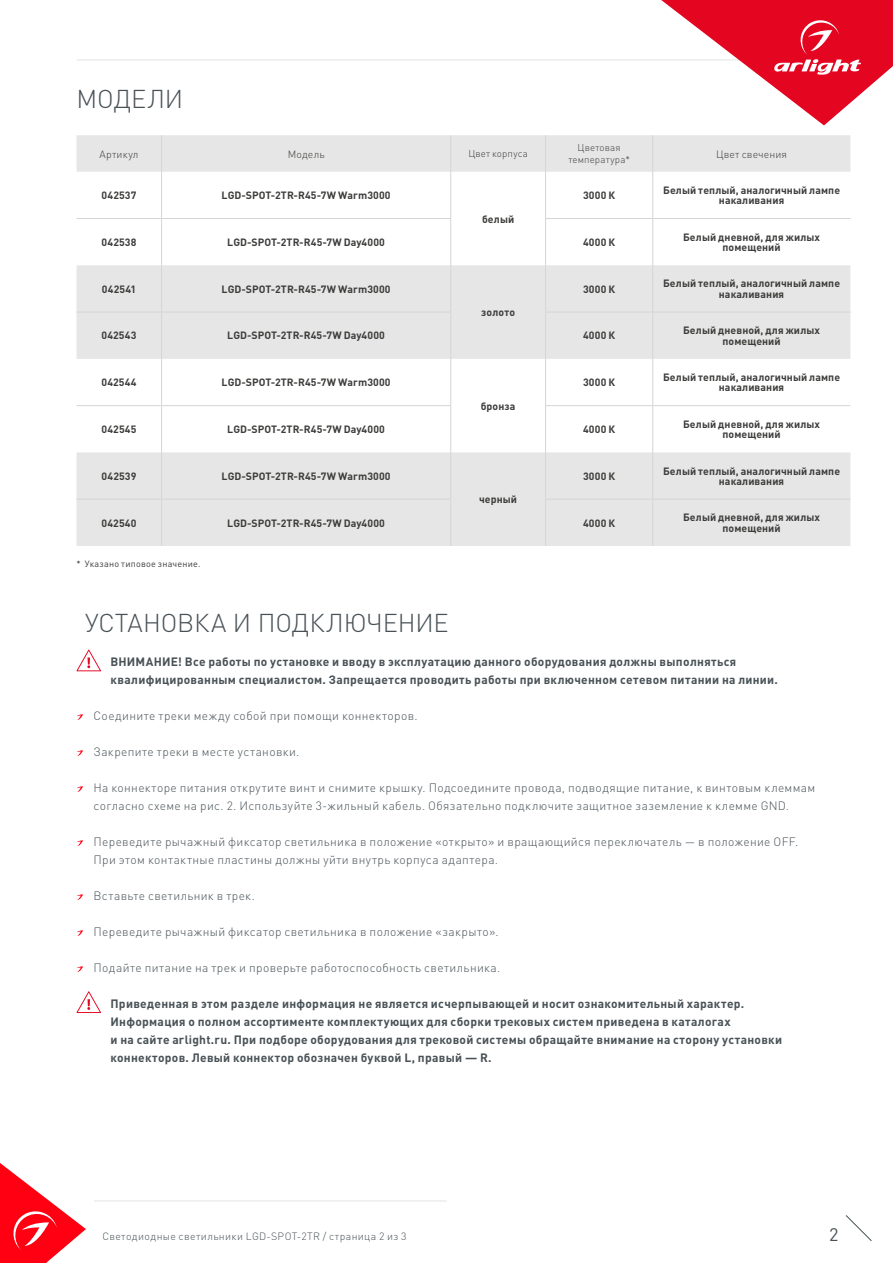
<style>
.page{position:relative;width:893px;height:1263px;background:#fff}
.page>*{position:absolute;margin:0;border:0;box-sizing:border-box;transform-origin:0 0}
.t1{font:300 25.5px "DIN Pro";letter-spacing:-.005em;color:#485156}
.t2{font:18px "DIN Pro";color:#485156}
.t3{font:300 12px/18px "DIN Pro";letter-spacing:.03em;color:#485156}
.t4{font:700 12px/18px "DIN Pro";letter-spacing:.025em;color:#485156}
.t5{font:700 10.5px/10.5px "DIN Pro";letter-spacing:.01em;color:#3c3c3b;text-align:center}
.t6{font:300 10.5px "DIN Pro";letter-spacing:.04em;color:#485156}
.t7{font:300 10.5px "DIN Pro";letter-spacing:.01em;color:#3c3c3b}
.t8{font:300 9.75px/12px "DIN Pro";letter-spacing:.02em;color:#3c3c3b;text-align:center}
.t9{font:9px "DIN Pro";letter-spacing:.025em;color:#3c3c3b}
</style>
<div class="page">
<hr style="left:77px;top:60px;width:713px;height:1px;background:#e3e3e3">
<svg style="left:845px;top:1215px;width:27px;height:26px"></svg>
<hr style="left:94px;top:1200px;width:352px;height:1px;background:#e3e3e3">
<svg style="left:77px;top:135px;width:773px;height:411px;fill:#e6e6e6"></svg>
<hr style="left:653px;top:218px;width:197px;height:1px;background:#d5d5d5">
<hr style="left:653px;top:405px;width:197px;height:1px;background:#d5d5d5">
<hr style="left:77px;top:218px;width:85px;height:1px;background:#d5d5d5">
<hr style="left:162px;top:218px;width:289px;height:1px;background:#d5d5d5">
<hr style="left:77px;top:405px;width:85px;height:1px;background:#d5d5d5">
<hr style="left:162px;top:405px;width:289px;height:1px;background:#d5d5d5">
<hr style="left:545px;top:218px;width:108px;height:1px;background:#d5d5d5">
<hr style="left:545px;top:405px;width:108px;height:1px;background:#d5d5d5">
<hr style="left:653px;top:312px;width:197px;height:1px;background:#d5d5d5">
<hr style="left:653px;top:499px;width:197px;height:1px;background:#d5d5d5">
<hr style="left:77px;top:312px;width:85px;height:1px;background:#d5d5d5">
<hr style="left:162px;top:312px;width:289px;height:1px;background:#d5d5d5">
<hr style="left:77px;top:499px;width:85px;height:1px;background:#d5d5d5">
<hr style="left:162px;top:499px;width:289px;height:1px;background:#d5d5d5">
<hr style="left:545px;top:312px;width:108px;height:1px;background:#d5d5d5">
<hr style="left:545px;top:499px;width:108px;height:1px;background:#d5d5d5">
<hr style="left:161px;top:135px;width:1px;height:37px;background:#d5d5d5">
<hr style="left:450px;top:135px;width:1px;height:37px;background:#d5d5d5">
<hr style="left:545px;top:135px;width:1px;height:37px;background:#d5d5d5">
<hr style="left:652px;top:135px;width:1px;height:37px;background:#d5d5d5">
<hr style="left:161px;top:172px;width:1px;height:46px;background:#d5d5d5">
<hr style="left:161px;top:359px;width:1px;height:46px;background:#d5d5d5">
<hr style="left:450px;top:172px;width:1px;height:46px;background:#d5d5d5">
<hr style="left:450px;top:219px;width:1px;height:46px;background:#d5d5d5">
<hr style="left:450px;top:359px;width:1px;height:46px;background:#d5d5d5">
<hr style="left:450px;top:406px;width:1px;height:46px;background:#d5d5d5">
<hr style="left:545px;top:172px;width:1px;height:46px;background:#d5d5d5">
<hr style="left:545px;top:359px;width:1px;height:46px;background:#d5d5d5">
<hr style="left:652px;top:172px;width:1px;height:46px;background:#d5d5d5">
<hr style="left:652px;top:359px;width:1px;height:46px;background:#d5d5d5">
<hr style="left:161px;top:219px;width:1px;height:46px;background:#d5d5d5">
<hr style="left:161px;top:406px;width:1px;height:46px;background:#d5d5d5">
<hr style="left:545px;top:219px;width:1px;height:46px;background:#d5d5d5">
<hr style="left:652px;top:219px;width:1px;height:46px;background:#d5d5d5">
<hr style="left:545px;top:406px;width:1px;height:46px;background:#d5d5d5">
<hr style="left:652px;top:406px;width:1px;height:46px;background:#d5d5d5">
<hr style="left:161px;top:265px;width:1px;height:47px;background:#d5d5d5">
<hr style="left:161px;top:452px;width:1px;height:47px;background:#d5d5d5">
<hr style="left:652px;top:265px;width:1px;height:47px;background:#d5d5d5">
<hr style="left:652px;top:452px;width:1px;height:47px;background:#d5d5d5">
<hr style="left:161px;top:312px;width:1px;height:47px;background:#d5d5d5">
<hr style="left:161px;top:499px;width:1px;height:47px;background:#d5d5d5">
<hr style="left:652px;top:312px;width:1px;height:47px;background:#d5d5d5">
<hr style="left:652px;top:499px;width:1px;height:47px;background:#d5d5d5">
<hr style="left:450px;top:265px;width:1px;height:47px;background:#d5d5d5">
<hr style="left:545px;top:265px;width:1px;height:47px;background:#d5d5d5">
<hr style="left:450px;top:312px;width:1px;height:47px;background:#d5d5d5">
<hr style="left:545px;top:312px;width:1px;height:47px;background:#d5d5d5">
<hr style="left:450px;top:452px;width:1px;height:47px;background:#d5d5d5">
<hr style="left:545px;top:452px;width:1px;height:47px;background:#d5d5d5">
<hr style="left:450px;top:499px;width:1px;height:47px;background:#d5d5d5">
<hr style="left:545px;top:499px;width:1px;height:47px;background:#d5d5d5">
<svg style="left:77px;top:714px;width:6px;height:6px"></svg>
<svg style="left:77px;top:750px;width:6px;height:6px"></svg>
<svg style="left:77px;top:786px;width:6px;height:6px"></svg>
<svg style="left:77px;top:840px;width:6px;height:6px"></svg>
<svg style="left:77px;top:894px;width:6px;height:6px"></svg>
<svg style="left:77px;top:930px;width:6px;height:6px"></svg>
<svg style="left:77px;top:966px;width:6px;height:6px"></svg>
<svg style="left:77px;top:649px;width:24px;height:22px"></svg>
<svg style="left:77px;top:991px;width:24px;height:22px"></svg>
<svg style="left:661px;top:0;width:232px;height:125px"></svg>
<svg style="left:0;top:1163px;width:86px;height:100px"></svg>
<h1 class="t1" style="left:77px;top:81px;width:108px">МОДЕЛИ</h1>
<p class="t7" style="left:100px;top:147px;width:40px">Артикул</p>
<p class="t7" style="left:288px;top:147px;width:38px">Модель</p>
<p class="t8" style="left:468px;top:147px;width:61px">Цвет корпуса</p>
<p class="t8" style="left:568px;top:141px;width:63px">Цветовая температура*</p>
<p class="t7" style="left:716px;top:147px;width:72px">Цвет свечения</p>
<p class="t5" style="left:102px;top:190px;width:36px">042537</p>
<p class="t5" style="left:222px;top:190px;width:171px">LGD-SPOT-2TR-R45-7W Warm3000</p>
<p class="t5" style="left:482px;top:213px;width:34px">белый</p>
<p class="t5" style="left:583px;top:190px;width:34px">3000 К</p>
<p class="t5" style="left:663px;top:184px;width:179px">Белый теплый, аналогичный лампе накаливания</p>
<p class="t5" style="left:102px;top:236px;width:36px">042538</p>
<p class="t5" style="left:227px;top:236px;width:159px">LGD-SPOT-2TR-R45-7W Day4000</p>
<p class="t5" style="left:583px;top:236px;width:34px">4000 К</p>
<p class="t5" style="left:683px;top:231px;width:139px">Белый дневной, для жилых помещений</p>
<p class="t5" style="left:102px;top:283px;width:36px">042541</p>
<p class="t5" style="left:222px;top:283px;width:171px">LGD-SPOT-2TR-R45-7W Warm3000</p>
<p class="t5" style="left:481px;top:307px;width:35px">золото</p>
<p class="t5" style="left:583px;top:283px;width:34px">3000 К</p>
<p class="t5" style="left:663px;top:278px;width:179px">Белый теплый, аналогичный лампе накаливания</p>
<p class="t5" style="left:102px;top:330px;width:37px">042543</p>
<p class="t5" style="left:227px;top:330px;width:159px">LGD-SPOT-2TR-R45-7W Day4000</p>
<p class="t5" style="left:583px;top:330px;width:34px">4000 К</p>
<p class="t5" style="left:683px;top:325px;width:139px">Белый дневной, для жилых помещений</p>
<p class="t5" style="left:101px;top:377px;width:37px">042544</p>
<p class="t5" style="left:222px;top:377px;width:171px">LGD-SPOT-2TR-R45-7W Warm3000</p>
<p class="t5" style="left:481px;top:400px;width:36px">бронза</p>
<p class="t5" style="left:583px;top:377px;width:34px">3000 К</p>
<p class="t5" style="left:663px;top:371px;width:179px">Белый теплый, аналогичный лампе накаливания</p>
<p class="t5" style="left:102px;top:423px;width:36px">042545</p>
<p class="t5" style="left:227px;top:423px;width:159px">LGD-SPOT-2TR-R45-7W Day4000</p>
<p class="t5" style="left:583px;top:423px;width:34px">4000 К</p>
<p class="t5" style="left:683px;top:418px;width:139px">Белый дневной, для жилых помещений</p>
<p class="t5" style="left:102px;top:470px;width:36px">042539</p>
<p class="t5" style="left:222px;top:470px;width:171px">LGD-SPOT-2TR-R45-7W Warm3000</p>
<p class="t5" style="left:479px;top:494px;width:40px">черный</p>
<p class="t5" style="left:583px;top:470px;width:34px">3000 К</p>
<p class="t5" style="left:663px;top:465px;width:179px">Белый теплый, аналогичный лампе накаливания</p>
<p class="t5" style="left:102px;top:517px;width:36px">042540</p>
<p class="t5" style="left:227px;top:517px;width:159px">LGD-SPOT-2TR-R45-7W Day4000</p>
<p class="t5" style="left:583px;top:517px;width:34px">4000 К</p>
<p class="t5" style="left:683px;top:512px;width:139px">Белый дневной, для жилых помещений</p>
<p class="t9" style="left:77px;top:558px;width:125px">* Указано типовое значение.</p>
<h1 class="t1" style="left:85px;top:605px;width:365px">УСТАНОВКА И ПОДКЛЮЧЕНИЕ</h1>
<p class="t4" style="left:111px;top:652px;width:669px">ВНИМАНИЕ! Все работы по установке и вводу в эксплуатацию данного оборудования должны выполняться квалифицированным специалистом. Запрещается проводить работы при включенном сетевом питании на линии.</p>
<p class="t3" style="left:94px;top:706px;width:325px">Соедините треки между собой при помощи коннекторов.</p>
<p class="t3" style="left:94px;top:742px;width:207px">Закрепите треки в месте установки.</p>
<p class="t3" style="left:94px;top:778px;width:723px">На коннекторе питания открутите винт и снимите крышку. Подсоедините провода, подводящие питание, к винтовым клеммам согласно схеме на рис. 2. Используйте 3-жильный кабель. Обязательно подключите защитное заземление к клемме GND.</p>
<p class="t3" style="left:94px;top:832px;width:706px">Переведите рычажный фиксатор светильника в положение «открыто» и вращающийся переключатель — в положение OFF.<br>При этом контактные пластины должны уйти внутрь корпуса адаптера.</p>
<p class="t3" style="left:94px;top:886px;width:163px">Вставьте светильник в трек.</p>
<p class="t3" style="left:94px;top:922px;width:407px">Переведите рычажный фиксатор светильника в положение «закрыто».</p>
<p class="t3" style="left:94px;top:958px;width:408px">Подайте питание на трек и проверьте работоспособность светильника.</p>
<p class="t4" style="left:111px;top:994px;width:673px">Приведенная в этом разделе информация не является исчерпывающей и носит ознакомительный характер.<br>Информация о полном ассортименте комплектующих для сборки трековых систем приведена в каталогах<br>и на сайте arlight.ru. При подборе оборудования для трековой системы обращайте внимание на сторону установки коннекторов. Левый коннектор обозначен буквой L, правый — R.</p>
<p class="t6" style="left:102px;top:1229px;width:306px">Светодиодные светильники LGD-SPOT-2TR / страница 2 из 3</p>
<h2 class="t2" style="left:829px;top:1222px;width:11px">2</h2>
</div>
